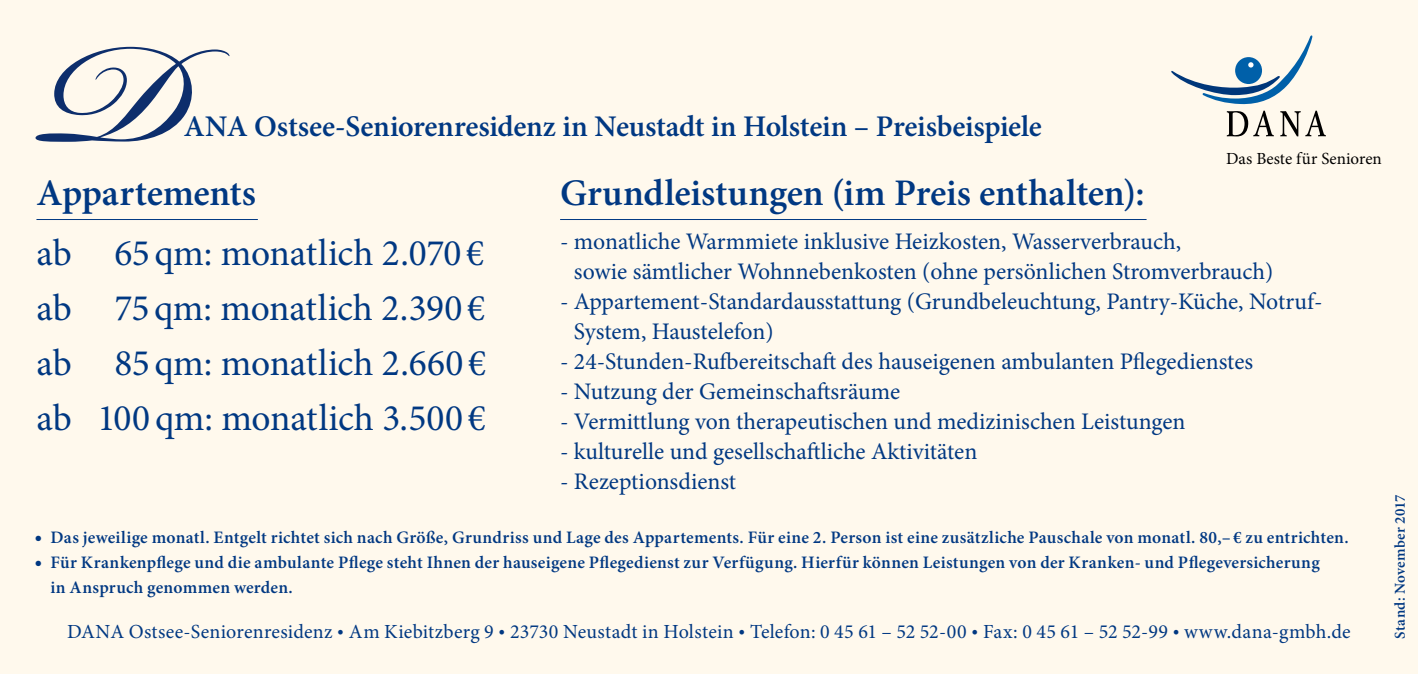
<style>
.page{position:relative;width:1418px;height:674px;background:#fff}
.page>*{position:absolute;margin:0;border:0;box-sizing:border-box;transform-origin:0 0}
.t1{font:220px "Bickham Script Pro 3";color:#0d2e6c}
.t2{font:37.5px/55px "Minion Pro";letter-spacing:-.005em;color:#003882;text-align:justify}
.t3{font:600 37.5px "Minion Pro";letter-spacing:-.005em;color:#003882}
.t4{font:600 30px "Minion Pro";letter-spacing:-.01em;color:#003882}
.t5{font:23.75px/30px "Minion Pro";letter-spacing:-.005em;color:#003882}
.t6{font:20px "Minion Pro";letter-spacing:.01em;color:#003882}
.t7{font:600 17.5px/25px "Minion Pro";letter-spacing:.015em;color:#003882}
.t8{font:17px "Minion Pro";color:#000}
.t9{font:600 15px "Minion Pro";letter-spacing:.015em;color:#003882}
.s1{font-size:17.5px}
</style>
<div class="page">
<div style="left:0;top:0;width:1417px;height:673px;background:#fff9ed"></div>
<hr style="left:36px;top:219px;width:222px;height:1px;background:#003882">
<hr style="left:560px;top:219px;width:586px;height:1px;background:#003882">
<svg style="left:1171px;top:35px;width:141px;height:70px"></svg>
<svg style="left:1226px;top:111px;width:47px;height:25px"></svg>
<svg style="left:1280px;top:111px;width:45px;height:25px"></svg>
<h1 class="t1" style="left:45px;top:-65px;width:150px">D</h1>
<p class="t4" style="left:184px;top:105px;width:859px">ANA Ostsee-Seniorenresidenz in Neustadt in Holstein – Preisbeispiele</p>
<p class="t8" style="left:1226px;top:147px;width:157px">Das Beste für Senioren</p>
<h2 class="t3" style="left:36px;top:167px;width:221px">Appartements</h2>
<h2 class="t2" style="left:36px;top:225px;width:451px">ab 65qm: monatlich 2.070 € ab 75qm: monatlich 2.390 € ab 85qm: monatlich 2.660 € ab 100qm: monatlich 3.500 €</h2>
<h2 class="t3" style="left:560px;top:167px;width:586px">Grundleistungen (im Preis enthalten):</h2>
<p class="t5" style="left:574px;top:226px;width:701px;text-indent:-14px">- monatliche Warmmiete inklusive Heizkosten, Wasserverbrauch,<br>sowie sämtlicher Wohnnebenkosten (ohne persönlichen Stromverbrauch)</p>
<p class="t5" style="left:574px;top:286px;width:750px;text-indent:-14px">- Appartement-Standardausstattung (Grundbeleuchtung, Pantry-Küche, Notruf-<br>System, Haustelefon)</p>
<p class="t5" style="left:560px;top:346px;width:694px">- 24-Stunden-Rufbereitschaft des hauseigenen ambulanten Pflegedienstes</p>
<p class="t5" style="left:560px;top:376px;width:341px">- Nutzung der Gemeinschaftsräume</p>
<p class="t5" style="left:560px;top:406px;width:627px">- Vermittlung von therapeutischen und medizinischen Leistungen</p>
<p class="t5" style="left:560px;top:436px;width:419px">- kulturelle und gesellschaftliche Aktivitäten</p>
<p class="t5" style="left:560px;top:466px;width:178px">- Rezeptionsdienst</p>
<p class="t7" style="left:35px;top:524px;width:1314px">● Das jeweilige monatl. Entgelt richtet sich nach Größe, Grundriss und Lage des Appartements. Für eine 2. Person ist eine zusätzliche Pauschale von monatl. 80,–€ zu entrichten.</p>
<p class="t7" style="left:50px;top:549px;width:1270px;text-indent:-15px">● Für Krankenpflege und die ambulante Pflege steht Ihnen der hauseigene Pflegedienst zur Verfügung. Hierfür können Leistungen von der Kranken- und Pflegeversicherung in Anspruch genommen werden.</p>
<p class="t6" style="left:67px;top:617px;width:1284px">DANA Ostsee-Seniorenresidenz <span class="s1">•</span> Am Kiebitzberg 9 <span class="s1">•</span> 23730 Neustadt in Holstein <span class="s1">•</span> Telefon: 0 45 61 – 52 52-00 <span class="s1">•</span> Fax: 0 45 61 – 52 52-99 <span class="s1">•</span> www.dana-gmbh.de</p>
<p class="t9" style="left:1389px;top:638px;width:145px;rotate:-90deg">Stand: November 2017</p>
</div>
